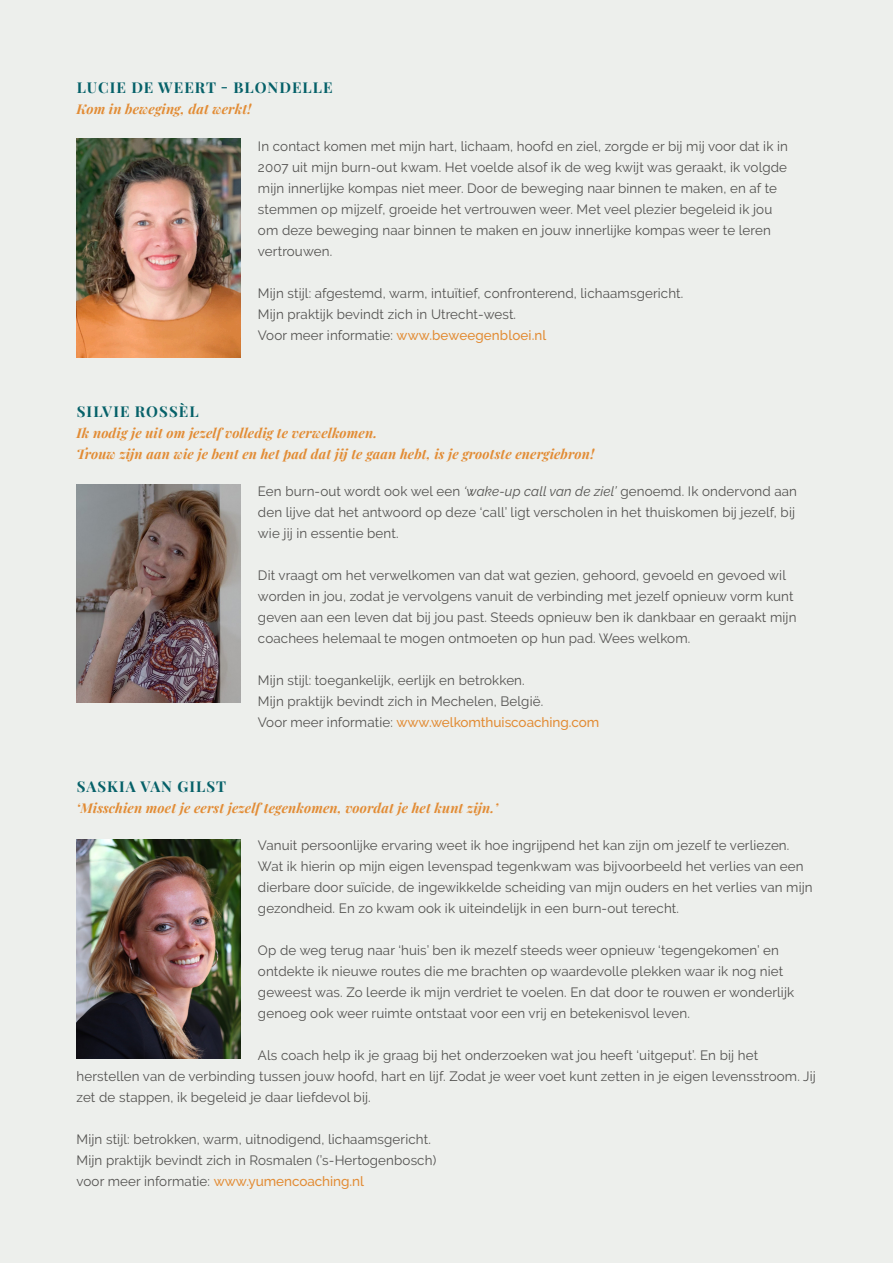
<style>
.page{position:relative;width:893px;height:1263px;background:#edefec}
.page>*{position:absolute;margin:0;border:0;box-sizing:border-box;transform-origin:0 0}
.t1{font:700 15px "Playfair Display";letter-spacing:.07em;color:#066169}
.t2{font:13.5px/21px "Raleway";letter-spacing:.01em;color:#535250}
.t3{font:italic 700 13.5px "Playfair Display";letter-spacing:.01em;color:#e28c35}
.t4{font:500 13.5px "Raleway";letter-spacing:-.005em;color:#e28c35}
.s1{font-weight:400;color:#535250}
.s2{font-style:italic}
</style>
<div class="page">
<img style="left:77px;top:139px;width:164px;height:218px">
<img style="left:77px;top:839px;width:164px;height:219px">
<img style="left:77px;top:484px;width:164px;height:219px">
<p class="t1" style="left:77px;top:75px;width:257px">LUCIE DE WEERT - BLONDELLE</p>
<p class="t3" style="left:77px;top:98px;width:176px">Kom in beweging, dat werkt!</p>
<p class="t2" style="left:258px;top:136px;width:531px">In contact komen met mijn hart, lichaam, hoofd en ziel, zorgde er bij mij voor dat ik in 2007 uit mijn burn-out kwam. Het voelde alsof ik de weg kwijt was geraakt, ik volgde mijn innerlijke kompas niet meer. Door de beweging naar binnen te maken, en af te stemmen op mijzelf, groeide het vertrouwen weer. Met veel plezier begeleid ik jou om deze beweging naar binnen te maken en jouw innerlijke kompas weer te leren vertrouwen.</p>
<p class="t2" style="left:258px;top:283px;width:427px">Mijn stijl: afgestemd, warm, intuïtief, confronterend, lichaamsgericht.</p>
<p class="t2" style="left:258px;top:304px;width:260px">Mijn praktijk bevindt zich in Utrecht-west.</p>
<p class="t4" style="left:258px;top:327px;width:290px"><span class="s1">Voor meer informatie:</span> www.beweegenbloei.nl</p>
<p class="t1" style="left:77px;top:399px;width:123px">SILVIE ROSSÈL</p>
<p class="t3" style="left:77px;top:422px;width:302px">Ik nodig je uit om jezelf volledig te verwelkomen.</p>
<p class="t3" style="left:77px;top:443px;width:519px">Trouw zijn aan wie je bent en het pad dat jij te gaan hebt, is je grootste energiebron!</p>
<p class="t2" style="left:258px;top:481px;width:541px">Een burn-out wordt ook wel een <span class="s2">‘wake-up call van de ziel’</span> genoemd. Ik ondervond aan den lijve dat het antwoord op deze ‘call’ ligt verscholen in het thuiskomen bij jezelf, bij wie jij in essentie bent.</p>
<p class="t2" style="left:258px;top:565px;width:540px">Dit vraagt om het verwelkomen van dat wat gezien, gehoord, gevoeld en gevoed wil worden in jou, zodat je vervolgens vanuit de verbinding met jezelf opnieuw vorm kunt geven aan een leven dat bij jou past. Steeds opnieuw ben ik dankbaar en geraakt mijn coachees helemaal te mogen ontmoeten op hun pad. Wees welkom.</p>
<p class="t2" style="left:258px;top:670px;width:268px">Mijn stijl: toegankelijk, eerlijk en betrokken.</p>
<p class="t2" style="left:258px;top:691px;width:287px">Mijn praktijk bevindt zich in Mechelen, België.</p>
<p class="t4" style="left:258px;top:714px;width:343px"><span class="s1">Voor meer informatie:</span> www.welkomthuiscoaching.com</p>
<p class="t1" style="left:77px;top:775px;width:151px">SASKIA VAN GILST</p>
<p class="t3" style="left:77px;top:797px;width:423px">‘Misschien moet je eerst jezelf tegenkomen, voordat je het kunt zijn.’</p>
<p class="t2" style="left:258px;top:835px;width:533px">Vanuit persoonlijke ervaring weet ik hoe ingrijpend het kan zijn om jezelf te verliezen.</p>
<p class="t2" style="left:258px;top:856px;width:556px">Wat ik hierin op mijn eigen levenspad tegenkwam was bijvoorbeeld het verlies van een dierbare door suïcide, de ingewikkelde scheiding van mijn ouders en het verlies van mijn gezondheid. En zo kwam ook ik uiteindelijk in een burn-out terecht.</p>
<p class="t2" style="left:258px;top:940px;width:538px">Op de weg terug naar ‘huis’ ben ik mezelf steeds weer opnieuw ‘tegengekomen’ en ontdekte ik nieuwe routes die me brachten op waardevolle plekken waar ik nog niet geweest was. Zo leerde ik mijn verdriet te voelen. En dat door te rouwen er wonderlijk genoeg ook weer ruimte ontstaat voor een vrij en betekenisvol leven.</p>
<p class="t2" style="left:77px;top:1045px;width:741px;text-indent:181px">Als coach help ik je graag bij het onderzoeken wat jou heeft ‘uitgeput’. En bij het herstellen van de verbinding tussen jouw hoofd, hart en lijf. Zodat je weer voet kunt zetten in je eigen levensstroom. Jij zet de stappen, ik begeleid je daar liefdevol bij.</p>
<p class="t2" style="left:77px;top:1129px;width:356px">Mijn stijl: betrokken, warm, uitnodigend, lichaamsgericht.</p>
<p class="t2" style="left:77px;top:1150px;width:361px">Mijn praktijk bevindt zich in Rosmalen (’s-Hertogenbosch)</p>
<p class="t4" style="left:77px;top:1174px;width:289px"><span class="s1">voor meer informatie:</span> www.yumencoaching.nl</p>
</div>
